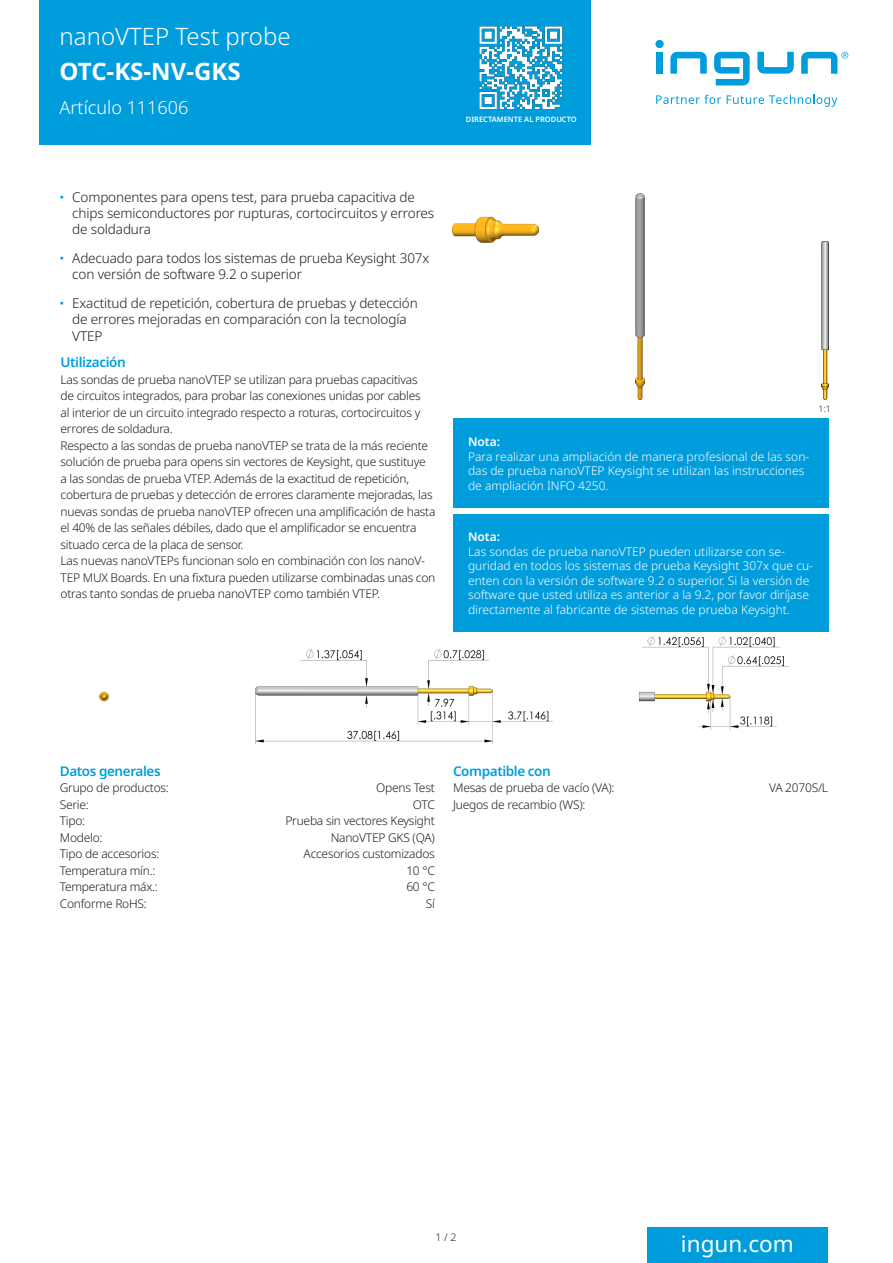
<style>
.page{position:relative;width:893px;height:1263px;background:#fff}
.page>*{position:absolute;margin:0;border:0;box-sizing:border-box;transform-origin:0 0}
.t1{font:300 24px "Noto Sans";color:#fff}
.t2{font:700 24px "Noto Sans";color:#fff}
.t3{font:22.5px "Noto Sans";color:#fff}
.t4{font:300 18px "Noto Sans";color:#fff}
.t5{font:300 13.5px/16.2px "Noto Sans";letter-spacing:-.01em;color:#23181c}
.t6{font:600 13.5px "Noto Sans";letter-spacing:-.03em;color:#009ddc}
.t7{font:300 12px/16.5px "Noto Sans";letter-spacing:-.02em;color:#23181c}
.t8{font:300 12px/14.4px "Noto Sans";color:#fff}
.t9{font:600 12px "Noto Sans";color:#fff}
.t10{font:300 10.5px "Noto Sans";color:#23181c}
.t11{font:300 9px "Noto Sans";color:#231f20}
.t12{font:600 7.5px "Noto Sans";color:#fff}
</style>
<div class="page">
<div style="left:40px;top:0;width:551px;height:145px;background:#009ddc"></div>
<div style="left:647px;top:1228px;width:181px;height:35px;background:#009ddc"></div>
<img style="left:480px;top:27px;width:83px;height:83px">
<div style="left:656px;top:52px;width:7px;height:22px;background:#009ddc"></div>
<svg style="left:670px;top:52px;width:37px;height:22px"></svg>
<svg style="left:714px;top:52px;width:36px;height:34px"></svg>
<svg style="left:757px;top:52px;width:37px;height:22px"></svg>
<div style="left:655px;top:40px;width:9px;height:8px;background:#009ddc;border-radius:50%"></div>
<svg style="left:801px;top:52px;width:47px;height:22px"></svg>
<svg style="left:656px;top:95px;width:65px;height:9px"></svg>
<svg style="left:727px;top:95px;width:110px;height:12px"></svg>
<div style="left:453px;top:419px;width:375px;height:89px;background:#009ddc"></div>
<div style="left:453px;top:514px;width:375px;height:117px;background:#009ddc"></div>
<img style="left:100px;top:691px;width:9px;height:11px">
<img style="left:255px;top:650px;width:298px;height:93px">
<img style="left:640px;top:636px;width:148px;height:94px">
<img style="left:636px;top:193px;width:9px;height:207px">
<img style="left:453px;top:216px;width:86px;height:27px">
<img style="left:822px;top:242px;width:6px;height:158px">
<h1 class="t1" style="left:60px;top:23px;width:233px">nanoVTEP Test probe</h1>
<h1 class="t2" style="left:60px;top:57px;width:183px">OTC-KS-NV-GKS</h1>
<h3 class="t4" style="left:60px;top:97px;width:130px">Artículo 111606</h3>
<p class="t5" style="left:72px;top:189px;width:363px">Componentes para opens test, para prueba capacitiva de chips semiconductores por rupturas, cortocircuitos y errores de soldadura</p>
<p class="t5" style="left:72px;top:250px;width:358px">Adecuado para todos los sistemas de prueba Keysight 307x con versión de software 9.2 o superior</p>
<p class="t5" style="left:72px;top:295px;width:347px">Exactitud de repetición, cobertura de pruebas y detección de errores mejoradas en comparación con la tecnología<br>VTEP</p>
<p class="t6" style="left:61px;top:355px;width:67px">Utilización</p>
<p class="t7" style="left:61px;top:371px;width:376px">Las sondas de prueba nanoVTEP se utilizan para pruebas capacitivas<br>de circuitos integrados, para probar las conexiones unidas por cables<br>al interior de un circuito integrado respecto a roturas, cortocircuitos y errores de soldadura.<br>Respecto a las sondas de prueba nanoVTEP se trata de la más reciente solución de prueba para opens sin vectores de Keysight, que sustituye<br>a las sondas de prueba VTEP. Además de la exactitud de repetición, cobertura de pruebas y detección de errores claramente mejoradas, las nuevas sondas de prueba nanoVTEP ofrecen una amplificación de hasta el 40% de las señales débiles, dado que el amplificador se encuentra situado cerca de la placa de sensor.<br>Las nuevas nanoVTEPs funcionan solo en combinación con los nanoV-TEP MUX Boards. En una fixtura pueden utilizarse combinadas unas con otras tanto sondas de prueba nanoVTEP como también VTEP.</p>
<p class="t12" style="left:466px;top:115px;width:112px">DIRECTAMENTE AL PRODUCTO</p>
<p class="t9" style="left:468px;top:435px;width:34px">Nota:</p>
<p class="t8" style="left:468px;top:449px;width:343px">Para realizar una ampliación de manera profesional de las son&shy;das de prueba nanoVTEP Keysight se utilizan las instrucciones de ampliación INFO 4250.</p>
<p class="t11" style="left:819px;top:404px;width:14px">1:1</p>
<p class="t9" style="left:468px;top:530px;width:34px">Nota:</p>
<p class="t8" style="left:468px;top:544px;width:346px">Las sondas de prueba nanoVTEP pueden utilizarse con se&shy;guridad en todos los sistemas de prueba Keysight 307x que cu&shy;enten con la versión de software 9.2 o superior. Si la versión de software que usted utiliza es anterior a la 9.2, por favor diríjase directamente al fabricante de sistemas de prueba Keysight.</p>
<p class="t6" style="left:60px;top:763px;width:102px">Datos generales</p>
<p class="t7" style="left:60px;top:780px;width:111px">Grupo de productos:</p>
<p class="t7" style="left:376px;top:780px;width:60px">Opens Test</p>
<p class="t7" style="left:60px;top:796px;width:31px">Serie:</p>
<p class="t7" style="left:413px;top:796px;width:23px">OTC</p>
<p class="t7" style="left:60px;top:813px;width:27px">Tipo:</p>
<p class="t7" style="left:285px;top:813px;width:151px">Prueba sin vectores Keysight</p>
<p class="t7" style="left:60px;top:829px;width:44px">Modelo:</p>
<p class="t7" style="left:331px;top:829px;width:106px">NanoVTEP GKS (QA)</p>
<p class="t7" style="left:60px;top:846px;width:101px">Tipo de accesorios:</p>
<p class="t7" style="left:304px;top:846px;width:133px">Accesorios customizados</p>
<p class="t7" style="left:60px;top:862px;width:97px">Temperatura mín.:</p>
<p class="t7" style="left:406px;top:862px;width:30px">10 °C</p>
<p class="t7" style="left:60px;top:879px;width:100px">Temperatura máx.:</p>
<p class="t7" style="left:406px;top:879px;width:30px">60 °C</p>
<p class="t7" style="left:60px;top:895px;width:89px">Conforme RoHS:</p>
<p class="t7" style="left:426px;top:895px;width:11px">Sí</p>
<p class="t6" style="left:453px;top:763px;width:99px">Compatible con</p>
<p class="t7" style="left:453px;top:780px;width:163px">Mesas de prueba de vacío (VA):</p>
<p class="t7" style="left:769px;top:780px;width:61px">VA 2070S/L</p>
<p class="t7" style="left:453px;top:796px;width:134px">Juegos de recambio (WS):</p>
<p class="t10" style="left:435px;top:1231px;width:23px">1 / 2</p>
<h2 class="t3" style="left:681px;top:1231px;width:114px">ingun.com</h2>
</div>
